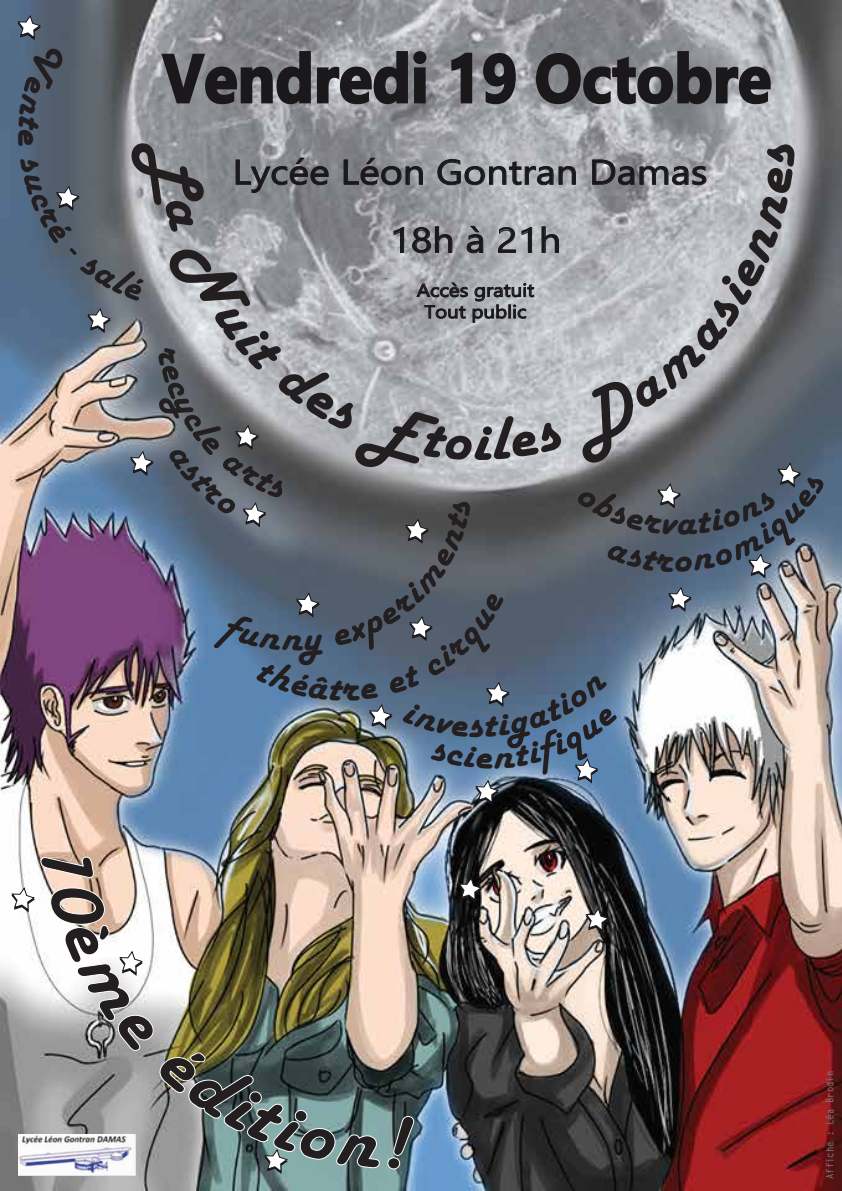
<style>
.page{position:relative;width:842px;height:1191px;background:#fff}
.page>*{position:absolute;margin:0;border:0;box-sizing:border-box;transform-origin:0 0}
.t1{font:82px "Harlow Solid";color:#231f20;scale:1.06 1}
.t2{font:700 68px "Ebrima";color:#1b181c;scale:.92 1}
.t3{font:34.6px "Ebrima";color:#1b181c;scale:1.14 1}
.t4{font:18px/21.6px "Ebrima";color:#1b181c;text-align:center;scale:1.14 1}
.t5{font:700 10.2px "Letter Gothic Std";color:#808285;scale:.89 1}
</style>
<div class="page">
<img style="left:0;top:0;width:842px;height:1190px">
<svg style="left:584px;top:906px;width:26px;height:28px"></svg>
<svg style="left:457px;top:876px;width:26px;height:27px"></svg>
<img style="left:10px;top:849px;width:404px;height:326px">
<img style="left:16px;top:14px;width:810px;height:792px">
<h2 class="t2" style="left:162px;top:28px;width:663px">Vendredi 19 Octobre</h2>
<p class="t3" style="left:232px;top:147px;width:418px">Lycée Léon Gontran Damas</p>
<p class="t3" style="left:390px;top:216px;width:152px">18h à 21h</p>
<p class="t4" style="left:417px;top:279px;width:105px">Accès gratuit<br>Tout public</p>
<h1 class="t1" style="left:380px;top:1096px;width:25px">!</h1>
<p class="t5" style="left:823px;top:1179px;width:123px;rotate:-90deg">Affiche : Léa Brodin</p>
</div>
